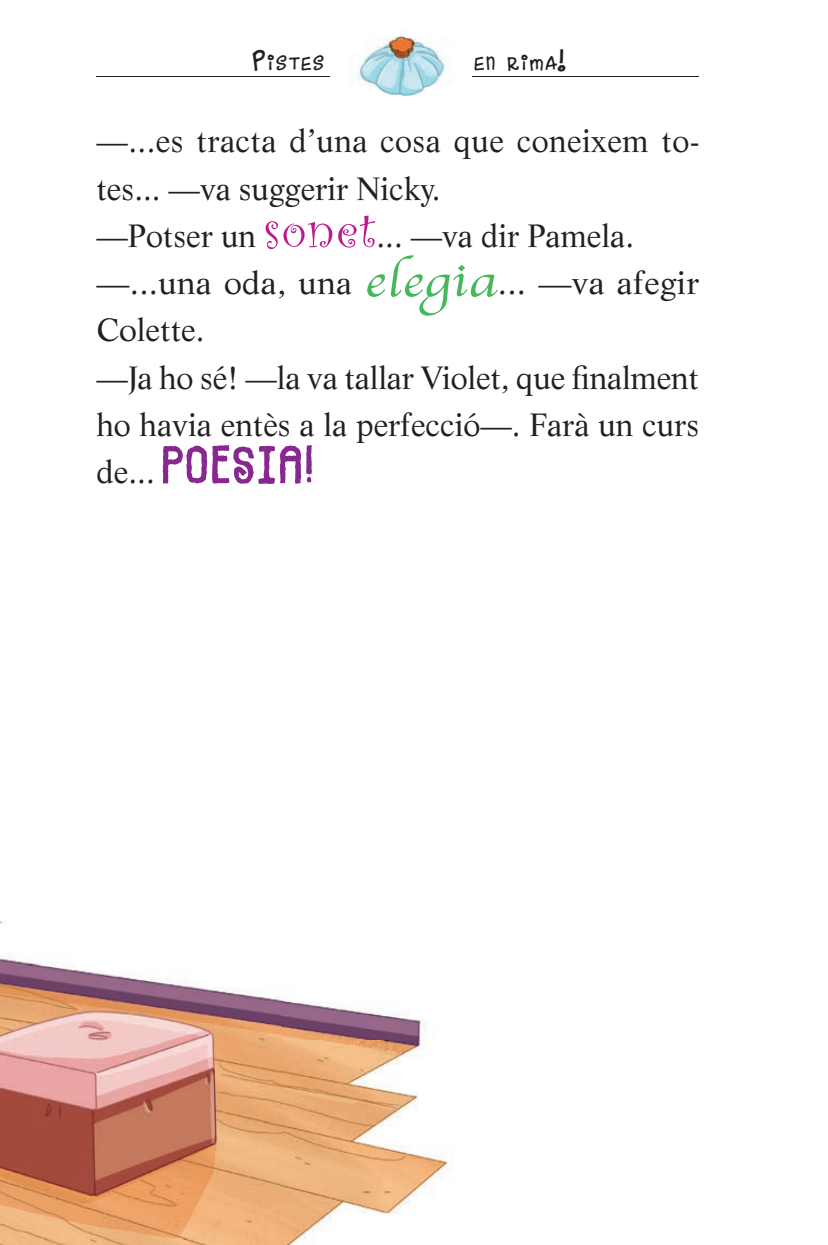
<style>
.page{position:relative;width:828px;height:1245px;background:#fff}
.page>*{position:absolute;margin:0;border:0;box-sizing:border-box;transform-origin:0 0}
.t1{font:65.25px "Very Merry";letter-spacing:.03em;color:#862890}
.t2{font:31.5px/47.2px "Life";color:#231f20}
.t3{font:28.35px "Dance Party";letter-spacing:.055em;color:#231f20}
.s1{font-size:40.5px}
.s2{font-family:"Curlz";font-size:51.75px;color:#ba1b8d}
.s3{font-family:"Apple Chancery";font-size:47.25px;color:#46b85b}
.s4{font-family:"Life";font-size:31.5px;color:#231f20}
</style>
<div class="page">
<hr style="left:96px;top:76px;width:603px;height:1px;background:#231f20">
<img style="left:331px;top:33px;width:140px;height:63px">
<svg style="left:453px;top:265px;width:14px;height:31px"></svg>
<img style="left:0;top:921px;width:451px;height:323px">
<p class="t3" style="left:253px;top:47px;width:73px"><span class="s1">P</span>ISTES</p>
<p class="t3" style="left:474px;top:47px;width:93px">EN RIMA<span class="s1">!</span></p>
<p class="t2" style="left:96px;top:117px;width:604px">—...es tracta d’una cosa que coneixem to&shy;tes... —va suggerir Nicky.<br>—Potser un <span class="s2">sonet</span>... —va dir Pamela. —...una oda, una <span class="s3">eleg a</span>... —va afegir Colette.<br>—Ja ho sé! —la va tallar Violet, que finalment ho havia entès a la perfecció—. Farà un curs</p>
<h1 class="t1" style="left:96px;top:430px;width:220px"><span class="s4">de...</span> poesia!</h1>
</div>
